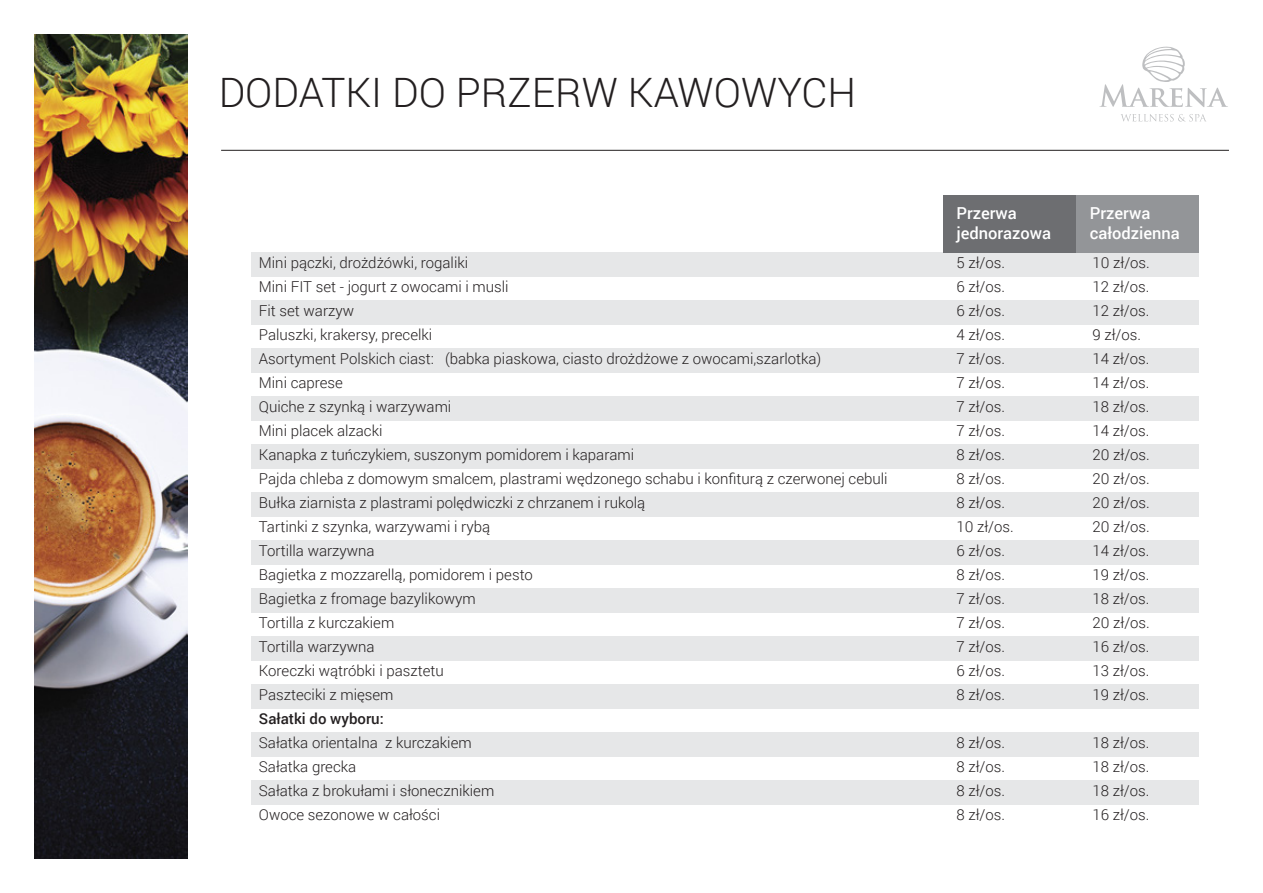
<style>
.page{position:relative;width:1263px;height:893px;background:#fff}
.page>*{position:absolute;margin:0;border:0;box-sizing:border-box;transform-origin:0 0}
.t1{font:300 40.5px "Roboto";color:#231f20}
.t2{font:500 16.5px/19.5px "Roboto";color:#fff}
.t3{font:300 15px/24px "Roboto";color:#231f20}
.t4{font:500 15px "Roboto";color:#231f20}
</style>
<div class="page">
<div style="left:251px;top:252px;width:948px;height:24px;background:#e6e7e8"></div>
<div style="left:943px;top:195px;width:134px;height:57px;background:#6d6e71"></div>
<div style="left:1077px;top:195px;width:122px;height:57px;background:#939598"></div>
<div style="left:251px;top:300px;width:948px;height:24px;background:#e6e7e8"></div>
<div style="left:251px;top:348px;width:948px;height:24px;background:#e6e7e8"></div>
<div style="left:251px;top:396px;width:948px;height:24px;background:#e6e7e8"></div>
<div style="left:251px;top:444px;width:948px;height:24px;background:#e6e7e8"></div>
<div style="left:251px;top:492px;width:948px;height:24px;background:#e6e7e8"></div>
<div style="left:251px;top:540px;width:948px;height:24px;background:#e6e7e8"></div>
<div style="left:251px;top:588px;width:948px;height:24px;background:#e6e7e8"></div>
<div style="left:251px;top:636px;width:948px;height:24px;background:#e6e7e8"></div>
<div style="left:251px;top:684px;width:948px;height:24px;background:#e6e7e8"></div>
<div style="left:251px;top:732px;width:948px;height:24px;background:#e6e7e8"></div>
<div style="left:251px;top:780px;width:948px;height:24px;background:#e6e7e8"></div>
<svg style="left:1099px;top:47px;width:129px;height:60px"></svg>
<svg style="left:1121px;top:114px;width:85px;height:7px"></svg>
<hr style="left:221px;top:150px;width:1008px;height:1px;background:#231f20">
<img style="left:34px;top:34px;width:153px;height:825px">
<h1 class="t1" style="left:219px;top:64px;width:639px">DODATKI DO PRZERW KAWOWYCH</h1>
<p class="t3" style="left:259px;top:251px;width:630px">Mini pączki, drożdżówki, rogaliki<br>Mini FIT set - jogurt z owocami i musli<br>Fit set warzyw<br>Paluszki, krakersy, precelki<br>Asortyment Polskich ciast: (babka piaskowa, ciasto drożdżowe z owocami,szarlotka)<br>Mini caprese<br>Quiche z szynką i warzywami<br>Mini placek alzacki<br>Kanapka z tuńczykiem, suszonym pomidorem i kaparami<br>Pajda chleba z domowym smalcem, plastrami wędzonego schabu i konfiturą z czerwonej cebuli Bułka ziarnista z plastrami polędwiczki z chrzanem i rukolą<br>Tartinki z szynka, warzywami i rybą<br>Tortilla warzywna<br>Bagietka z mozzarellą, pomidorem i pesto<br>Bagietka z fromage bazylikowym<br>Tortilla z kurczakiem<br>Tortilla warzywna<br>Koreczki wątróbki i pasztetu<br>Paszteciki z mięsem</p>
<p class="t4" style="left:259px;top:709px;width:126px">Sałatki do wyboru:</p>
<p class="t3" style="left:259px;top:731px;width:237px">Sałatka orientalna z kurczakiem<br>Sałatka grecka<br>Sałatka z brokułami i słonecznikiem<br>Owoce sezonowe w całości</p>
<p class="t2" style="left:956px;top:203px;width:96px">Przerwa jednorazowa</p>
<p class="t2" style="left:1090px;top:203px;width:91px">Przerwa całodzienna</p>
<p class="t3" style="left:956px;top:251px;width:59px">5 zł/os.<br>6 zł/os.<br>6 zł/os.<br>4 zł/os.<br>7 zł/os.<br>7 zł/os.<br>7 zł/os.<br>7 zł/os.<br>8 zł/os.<br>8 zł/os.<br>8 zł/os.<br>10 zł/os.<br>6 zł/os.<br>8 zł/os.<br>7 zł/os.<br>7 zł/os.<br>7 zł/os.<br>6 zł/os.<br>8 zł/os.</p>
<p class="t3" style="left:956px;top:731px;width:50px;text-align:justify">8 zł/os.<br>8 zł/os.<br>8 zł/os.<br>8 zł/os.</p>
<p class="t3" style="left:1092px;top:251px;width:59px">10 zł/os.<br>12 zł/os.<br>12 zł/os.<br>9 zł/os.<br>14 zł/os.<br>14 zł/os.<br>18 zł/os.<br>14 zł/os.<br>20 zł/os.<br>20 zł/os.<br>20 zł/os.<br>20 zł/os.<br>14 zł/os.<br>19 zł/os.<br>18 zł/os.<br>20 zł/os.<br>16 zł/os.<br>13 zł/os.<br>19 zł/os.</p>
<p class="t3" style="left:1092px;top:731px;width:58px;text-align:justify">18 zł/os.<br>18 zł/os.<br>18 zł/os.<br>16 zł/os.</p>
</div>
